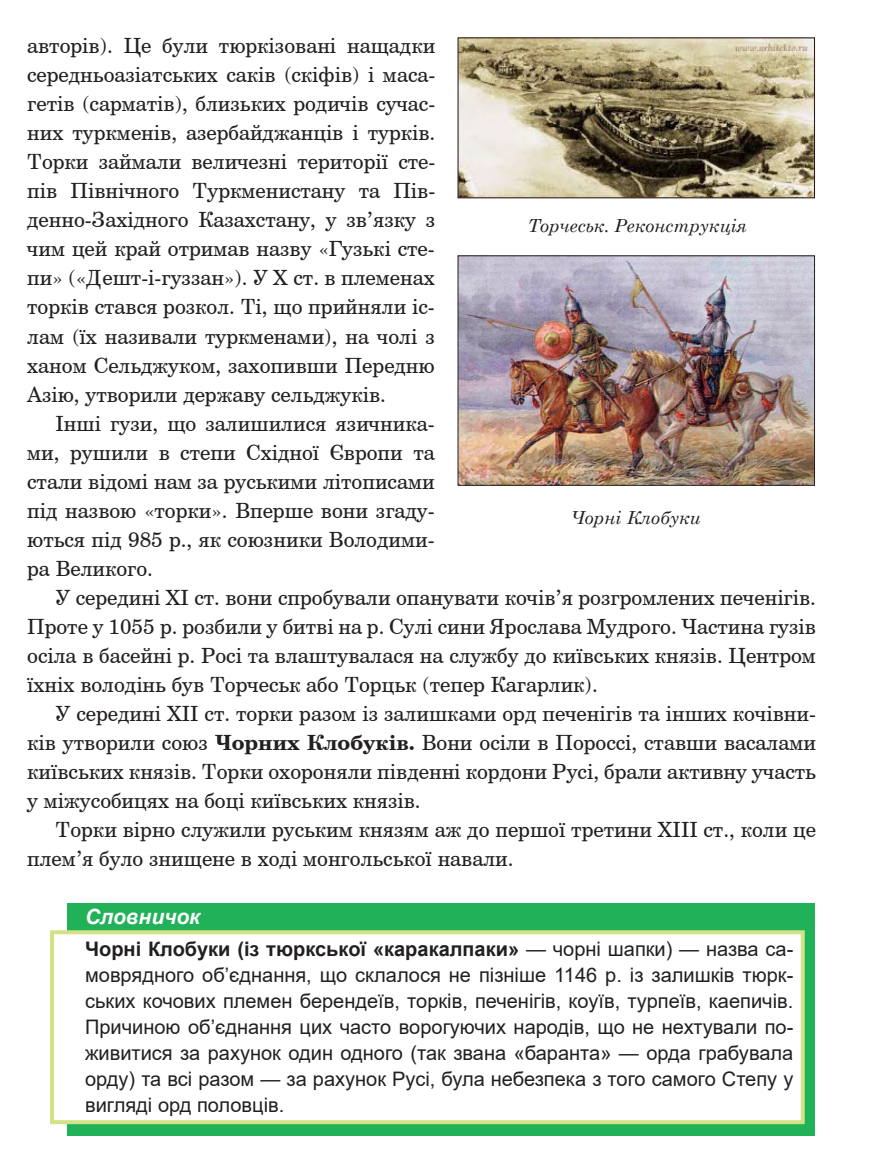
<style>
.page{position:relative;width:875px;height:1165px;background:#fff}
.page>*{position:absolute;margin:0;border:0;box-sizing:border-box;transform-origin:0 0}
.текст{font:21px/29px "Century Schoolbook BT";color:#231f20;text-align:justify}
.Закріпимо_знання{font:italic 700 21px "Arial";color:#fff}
.Закріпимо_знання-2{font:20px/26px "Arial";color:#231f20;text-align:justify}
.підпис{font:italic 18px "Century Schoolbook";color:#231f20}
.s1{font-weight:700}
</style>
<div class="page">
<img style="left:459px;top:39px;width:353px;height:157px">
<div style="left:457px;top:37px;width:357px;height:161px;border:1px solid #231f20"></div>
<img style="left:459px;top:257px;width:353px;height:227px">
<div style="left:457px;top:255px;width:357px;height:231px;border:1px solid #231f20"></div>
<div style="left:68px;top:903px;width:746px;height:232px;background:#21b259"></div>
<div style="left:50px;top:930px;width:754px;height:194px;background:#fff;border:4px solid #d2e287"></div>
<p class="текст" style="left:27px;top:31px;width:409px">авторів). Це були тюркізовані нащадки середньоазіатських саків (скіфів) і маса&shy;гетів (сарматів), близьких родичів сучас&shy;них туркменів, азербайджанців і турків.<br>Торки займали величезні території сте&shy;пів Північного Туркменистану та Пів&shy;денно-Західного Казахстану, у зв’язку з чим цей край отримав назву «Гузькі сте&shy;пи» («Дешт-і-гуззан»). У X ст. в племенах торків стався розкол. Ті, що прийняли іс&shy;лам (їх називали туркменами), на чолі з ханом Сельджуком, захопивши Передню Азію, утворили державу сельджуків.</p>
<p class="текст" style="left:27px;top:408px;width:409px;text-indent:28px">Інші гузи, що залишилися язичника&shy;ми, рушили в степи Східної Європи та стали відомі нам за руськими літописами під назвою «торки». Вперше вони згаду&shy;ються під 985 р., як союзники Володими&shy;ра Великого.</p>
<p class="текст" style="left:27px;top:582px;width:790px;text-indent:28px">У середині ХІ ст. вони спробували опанувати кочів’я розгромлених печенігів.<br>Проте у 1055 р. розбили у битві на р. Сулі сини Ярослава Мудрого. Частина гузів осіла в басейні р. Росі та влаштувалася на службу до київських князів. Центром їхніх володінь був Торчеськ або Торцьк (тепер Кагарлик).</p>
<p class="текст" style="left:27px;top:698px;width:790px;text-indent:28px">У середині XII ст. торки разом із залишками орд печенігів та інших кочівни&shy;ків утворили союз <span class="s1">Чорних Клобуків.</span> Вони осіли в Пороссі, ставши васалами київських князів. Торки охороняли південні кордони Русі, брали активну участь у міжусобицях на боці київських князів.</p>
<p class="текст" style="left:27px;top:814px;width:790px;text-indent:28px">Торки вірно служили руським князям аж до першої третини XIII ст., коли це плем’я було знищене в ході монгольської навали.</p>
<p class="підпис" style="left:527px;top:212px;width:220px">Торчеськ. Реконструкція</p>
<p class="підпис" style="left:571px;top:504px;width:131px">Чорні Клобуки</p>
<p class="Закріпимо_знання" style="left:85px;top:902px;width:116px">Словничок</p>
<p class="Закріпимо_знання-2" style="left:85px;top:935px;width:709px"><span class="s1">Чорні Клобуки (із тюркської «каракалпаки»</span> — чорні шапки) — назва са&shy;моврядного об’єднання, що склалося не пізніше 1146 р. із залишків тюрк&shy;ських кочових племен берендеїв, торків, печенігів, коуїв, турпеїв, каепичів.<br>Причиною об’єднання цих часто ворогуючих народів, що не нехтували по&shy;живитися за рахунок один одного (так звана «баранта» — орда грабувала орду) та всі разом — за рахунок Русі, була небезпека з того самого Степу у вигляді орд половців.</p>
</div>
